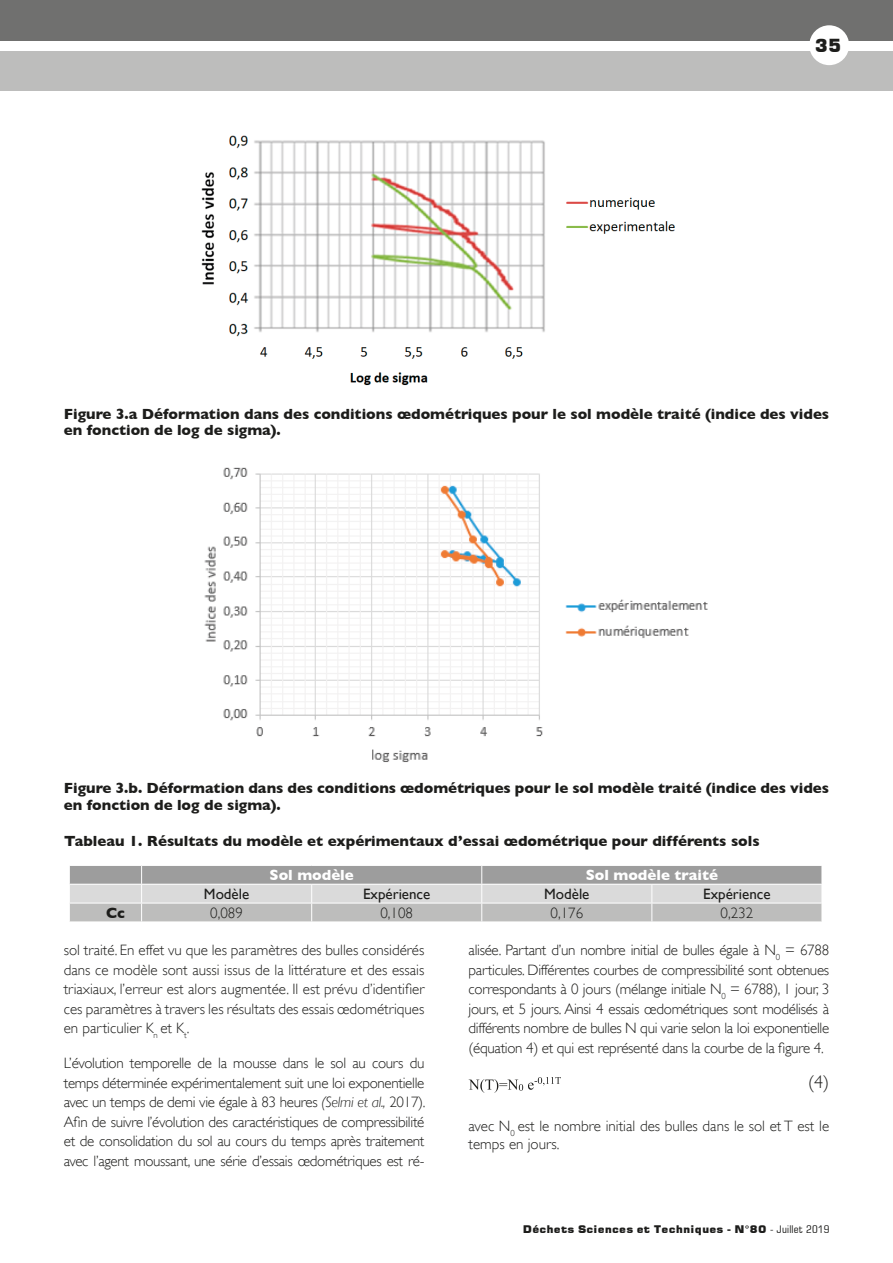
<style>
.page{position:relative;width:893px;height:1263px;background:#fff}
.page>*{position:absolute;margin:0;border:0;box-sizing:border-box;transform-origin:0 0}
.t1{font:300 18px "Gill Sans";color:#1d1d1b}
.t2{font:18px "Square 721 Blk Normal";color:#1d1d1b}
.t3{font:300 15px/19.5px "Gill Sans";color:#1d1d1b;text-align:justify}
.t4{font:700 15px/16.5px "Gill Sans";color:#1d1d1b}
.t5{font:15px "Gill Sans";color:#1d1d1b}
.t6{font:700 15px "Gill Sans";color:#fff}
.t7{font:10.5px "Square 721 Blk Normal";letter-spacing:.02em;color:#1d1d1b;scale:1.09 1}
.s1{font-style:italic}
.s2{font-family:"Square 721 BT";font-stretch:condensed}
</style>
<div class="page">
<div style="left:0;top:0;width:893px;height:40px;background:#70706f"></div>
<div style="left:0;top:51px;width:893px;height:39px;background:#bdbdbc"></div>
<div style="left:809px;top:25px;width:40px;height:40px;background:#fff;border-radius:50%"></div>
<svg style="left:469px;top:1077px;width:92px;height:16px"></svg>
<img style="left:204px;top:467px;width:504px;height:295px">
<img style="left:201px;top:135px;width:474px;height:251px">
<svg style="left:69px;top:865px;width:753px;height:56px;background:#bfbfbf"></svg>
<p class="t2" style="left:815px;top:34px;width:28px">35</p>
<p class="t4" style="left:64px;top:405px;width:767px">Figure 3.a Déformation dans des conditions œdométriques pour le sol modèle traité (indice des vides en fonction de log de sigma).</p>
<p class="t4" style="left:64px;top:780px;width:767px">Figure 3.b. Déformation dans des conditions œdométriques pour le sol modèle traité (indice des vides en fonction de log de sigma).</p>
<p class="t4" style="left:64px;top:832px;width:697px">Tableau 1. Résultats du modèle et expérimentaux d’essai œdométrique pour différents sols</p>
<p class="t6" style="left:270px;top:866px;width:86px">Sol modèle</p>
<p class="t6" style="left:586px;top:866px;width:134px">Sol modèle traité</p>
<p class="t5" style="left:204px;top:885px;width:47px">Modèle</p>
<p class="t5" style="left:363px;top:885px;width:69px">Expérience</p>
<p class="t5" style="left:544px;top:885px;width:47px">Modèle</p>
<p class="t5" style="left:703px;top:885px;width:69px">Expérience</p>
<p class="t4" style="left:106px;top:904px;width:20px">Cc</p>
<p class="t3" style="left:210px;top:903px;width:34px">0,089</p>
<p class="t3" style="left:380px;top:903px;width:34px">0,108</p>
<p class="t3" style="left:550px;top:903px;width:34px">0,176</p>
<p class="t3" style="left:721px;top:903px;width:34px">0,232</p>
<p class="t3" style="left:64px;top:941px;width:362px">sol traité. En effet vu que les paramètres des bulles considérés dans ce modèle sont aussi issus de la littérature et des essais triaxiaux, l’erreur est alors augmentée. Il est prévu d’identifier ces paramètres à travers les résultats des essais œdométriques en particulier K<sub>n</sub> et K<sub>t</sub>.</p>
<p class="t3" style="left:64px;top:1053px;width:363px">L’évolution temporelle de la mousse dans le sol au cours du temps déterminée expérimentalement suit une loi exponentielle avec un temps de demi vie égale à 83 heures <span class="s1">(Selmi et al.,</span> 2017).<br>Afin de suivre l’évolution des caractéristiques de compressibilité et de consolidation du sol au cours du temps après traitement avec l’agent moussant, une série d’essais œdométriques est ré-</p>
<p class="t3" style="left:469px;top:941px;width:362px">alisée. Partant d’un nombre initial de bulles égale à N<sub>0</sub> = 6788 particules. Différentes courbes de compressibilité sont obtenues correspondants à 0 jours (mélange initiale N<sub>0</sub> = 6788), 1 jour, 3 jours, et 5 jours. Ainsi 4 essais œdométriques sont modélisés à différents nombre de bulles N qui varie selon la loi exponentielle (équation 4) et qui est représenté dans la courbe de la figure 4.</p>
<p class="t1" style="left:808px;top:1071px;width:22px">(4)</p>
<p class="t3" style="left:469px;top:1117px;width:362px;line-height:18px">avec N<sub>0</sub> est le nombre initial des bulles dans le sol et T est le temps en jours.</p>
<p class="t7" style="left:523px;top:1223px;width:283px">Déchets Sciences et Techniques - N°80 <span class="s2">- Juillet 2019</span></p>
</div>
